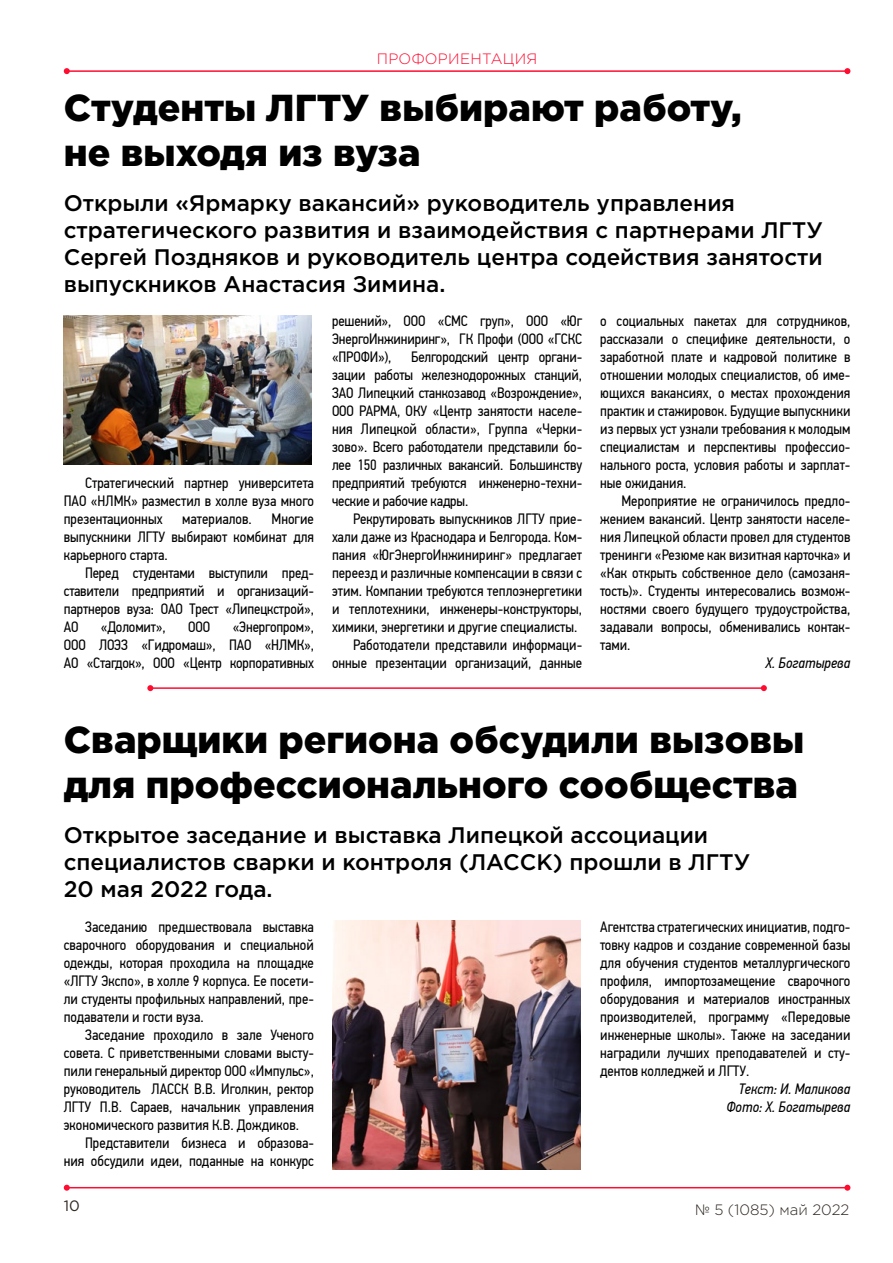
<style>
.page{position:relative;width:893px;height:1263px;background:#fff}
.page>*{position:absolute;margin:0;border:0;box-sizing:border-box;transform-origin:0 0}
.t1{font:900 37.5px/45px "Gotham Pro";color:#000}
.t2{font:500 22.5px/27px "Gotham Pro";color:#000}
.t3{font:15px/18px "PF Din Text Cond Pro";color:#000;text-align:justify}
.t4{font:italic 15px/18px "PF Din Text Cond Pro";color:#000;text-align:right}
.t5{font:300 15px "Gotham Pro";color:#2f2722}
.t6{font:300 15px "Gotham Pro";letter-spacing:.02em;color:#ff0c31}
.t7{font:15px "Gotham Pro";color:#2f2722}
</style>
<div class="page">
<hr style="left:67px;top:70px;width:780px;height:2px;background:#ff0c31">
<svg style="left:64px;top:68px;width:6px;height:6px"></svg>
<svg style="left:844px;top:68px;width:6px;height:6px"></svg>
<hr style="left:67px;top:1187px;width:780px;height:1px;background:#ff0c31">
<svg style="left:64px;top:1185px;width:6px;height:6px"></svg>
<svg style="left:844px;top:1185px;width:6px;height:6px"></svg>
<hr style="left:150px;top:687px;width:614px;height:2px;background:#ff0c31">
<svg style="left:147px;top:685px;width:6px;height:6px"></svg>
<svg style="left:761px;top:685px;width:6px;height:6px"></svg>
<img style="left:64px;top:315px;width:248px;height:149px">
<img style="left:332px;top:921px;width:248px;height:248px">
<p class="t6" style="left:377px;top:50px;width:162px">ПРОФОРИЕНТАЦИЯ</p>
<h1 class="t1" style="left:64px;top:84px;width:679px">Студенты ЛГТУ выбирают работу, не выходя из вуза</h1>
<h2 class="t2" style="left:64px;top:189px;width:761px">Открыли «Ярмарку вакансий» руководитель управления стратегического развития и взаимодействия с партнерами ЛГТУ Сергей Поздняков и руководитель центра содействия занятости выпускников Анастасия Зимина.</h2>
<p class="t3" style="left:64px;top:474px;width:252px;text-indent:21px">Стратегический партнер университета ПАО «НЛМК» разместил в холле вуза много презентационных</p>
<p class="t3" style="left:64px;top:510px;width:252px;text-indent:208px">Многие выпускники ЛГТУ выбирают комбинат для карьерного старта.</p>
<p class="t3" style="left:64px;top:564px;width:252px;text-indent:21px">Перед студентами выступили пред&shy;ставители предприятий и организаций&shy;партнеров вуза: ОАО Трест «Липецкстрой», АО</p>
<p class="t3" style="left:182px;top:510px;width:71px">материалов.</p>
<p class="t3" style="left:64px;top:618px;width:252px;text-indent:169px">«Энергопром», ООО ЛОЭЗ «Гидромаш», ПАО «НЛМК», АО «Стагдок», ООО «Центр корпоративных</p>
<p class="t3" style="left:101px;top:618px;width:66px">«Доломит»,</p>
<p class="t3" style="left:188px;top:618px;width:24px">ООО</p>
<p class="t3" style="left:332px;top:312px;width:252px">решений», ООО «СМС груп», ООО «Юг ЭнергоИнжиниринг», ГК Профи (ООО «ГСКС «ПРОФИ»),</p>
<p class="t3" style="left:332px;top:348px;width:252px;text-indent:79px">Белгородский центр органи&shy;зации работы железнодорожных станций, ЗАО Липецкий станкозавод «Возрождение», ООО РАРМА, ОКУ «Центр занятости населе&shy;ния Липецкой области», Группа «Черки&shy;зово». Всего работодатели представили бо&shy;лее 150 различных вакансий. Большинству предприятий требуются инженерно-техни&shy;ческие и рабочие кадры.</p>
<p class="t3" style="left:353px;top:510px;width:230px">Рекрутировать выпускников ЛГТУ прие-</p>
<p class="t3" style="left:332px;top:528px;width:252px">хали даже из Краснодара и Белгорода. Ком-</p>
<p class="t3" style="left:332px;top:546px;width:252px">пания «ЮгЭнергоИнжиниринг» предлагает</p>
<p class="t3" style="left:332px;top:564px;width:252px">переезд и различные компенсации в связи с</p>
<p class="t3" style="left:332px;top:582px;width:252px">этим. Компании требуются теплоэнергетики</p>
<p class="t3" style="left:332px;top:600px;width:252px">и теплотехники, инженеры-конструкторы,</p>
<p class="t3" style="left:332px;top:618px;width:247px">химики, энергетики и другие специалисты.</p>
<p class="t3" style="left:353px;top:636px;width:230px">Работодатели представили информаци-</p>
<p class="t3" style="left:332px;top:654px;width:252px">онные презентации организаций, данные</p>
<p class="t3" style="left:600px;top:312px;width:252px">о социальных пакетах для сотрудников, рассказали о специфике деятельности, о заработной плате и кадровой политике в отношении молодых специалистов, об име&shy;ющихся вакансиях, о местах прохождения практик и стажировок. Будущие выпускники из первых уст узнали требования к молодым специалистам и перспективы профессио&shy;нального роста, условия работы и зарплат&shy;ные ожидания.</p>
<p class="t3" style="left:600px;top:492px;width:252px;text-indent:21px">Мероприятие не ограничилось предло&shy;жением вакансий. Центр занятости населе&shy;ния Липецкой области провел для студентов тренинги «Резюме как визитная карточка» и «Как открыть собственное дело (самозаня&shy;тость)». Студенты интересовались возмож&shy;ностями своего будущего трудоустройства, задавали вопросы, обменивались контак&shy;тами.</p>
<p class="t4" style="left:765px;top:654px;width:86px">Х. Богатырева</p>
<h1 class="t1" style="left:64px;top:716px;width:742px">Сварщики региона обсудили вызовы для профессионального сообщества</h1>
<h2 class="t2" style="left:64px;top:821px;width:688px">Открытое заседание и выставка Липецкой ассоциации специалистов сварки и контроля (ЛАССК) прошли в ЛГТУ<br>20 мая 2022 года.</h2>
<p class="t3" style="left:64px;top:918px;width:252px;text-indent:21px">Заседанию предшествовала выставка сварочного оборудования и специальной одежды, которая проходила на площадке «ЛГТУ Экспо», в холле 9 корпуса. Ее посети&shy;ли студенты профильных направлений, пре&shy;подаватели и гости вуза.</p>
<p class="t3" style="left:85px;top:1026px;width:230px">Заседание проходило в зале Ученого</p>
<p class="t3" style="left:64px;top:1044px;width:252px">совета. С приветственными словами высту-</p>
<p class="t3" style="left:64px;top:1062px;width:252px">пили генеральный директор ООО «Импульс»,</p>
<p class="t3" style="left:64px;top:1080px;width:252px">руководитель ЛАССК В.В. Иголкин, ректор</p>
<p class="t3" style="left:64px;top:1098px;width:252px">ЛГТУ П.В. Сараев, начальник управления</p>
<p class="t3" style="left:64px;top:1116px;width:237px">экономического развития К.В. Дождиков.</p>
<p class="t3" style="left:85px;top:1134px;width:230px">Представители бизнеса и образова-</p>
<p class="t3" style="left:64px;top:1152px;width:252px">ния обсудили идеи, поданные на конкурс</p>
<p class="t3" style="left:600px;top:918px;width:252px">Агентства стратегических инициатив, подго&shy;товку кадров и создание современной базы для обучения студентов металлургического профиля, импортозамещение сварочного оборудования и материалов иностранных производителей, программу «Передовые инженерные школы». Также на заседании наградили лучших преподавателей и сту&shy;дентов колледжей и ЛГТУ.</p>
<p class="t4" style="left:726px;top:1080px;width:125px">Текст: И. Маликова<br>Фото: Х. Богатырева</p>
<p class="t7" style="left:64px;top:1197px;width:18px">10</p>
<p class="t5" style="left:696px;top:1202px;width:155px">№ 5 (1085) май 2022</p>
</div>
